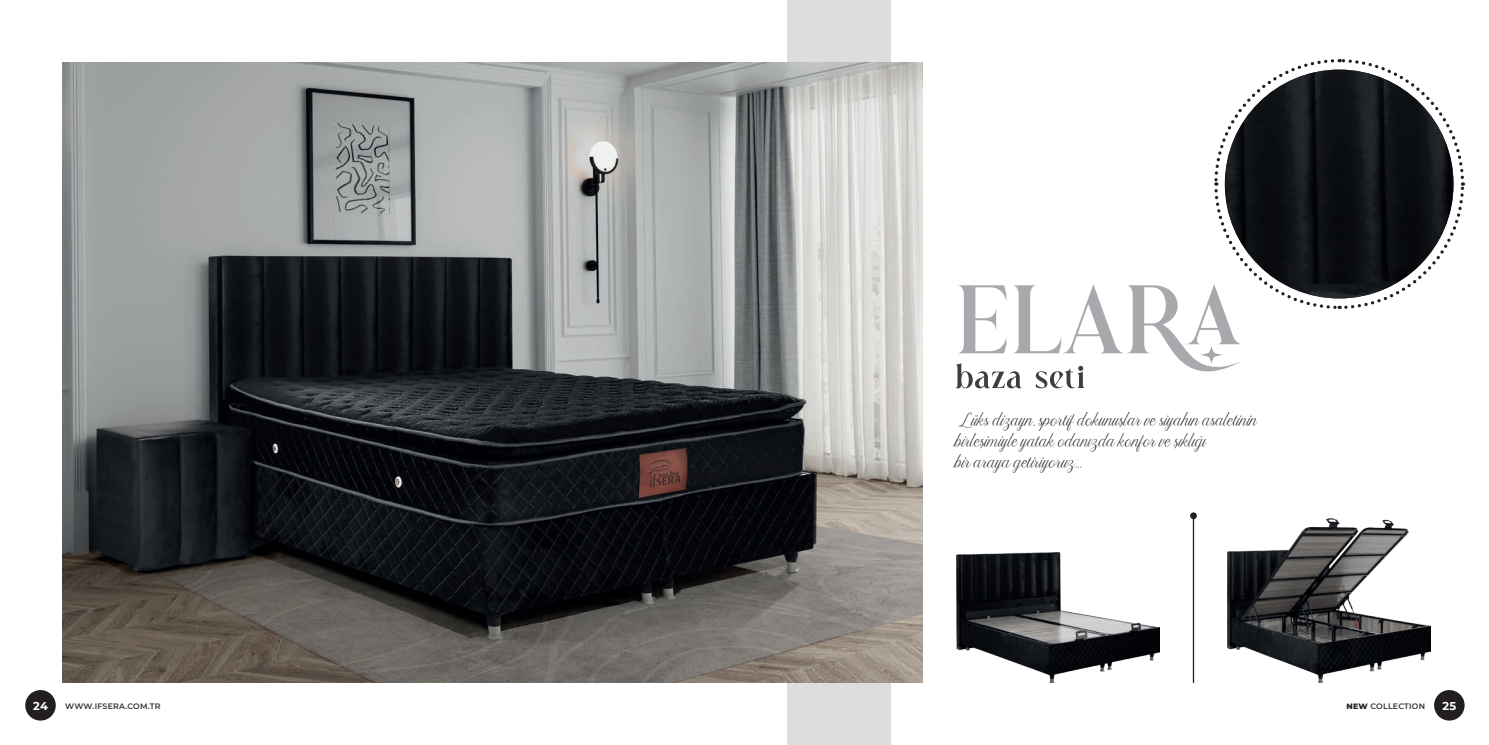
<style>
.page{position:relative;width:1489px;height:745px;background:#fff}
.page>*{position:absolute;margin:0;border:0;box-sizing:border-box;transform-origin:0 0}
.t1{font:97.3px "Astrid";color:#a8a9ad}
.t2{font:17.5px/21px "Akayla Script PERSONALUSE";color:#231f20}
.t3{font:700 11.38px "Montserrat";color:#fff}
.t4{font:600 7.88px "Montserrat";letter-spacing:.025em;color:#312f30}
.s1{font-weight:800;color:#231f20}
</style>
<div class="page">
<div style="left:787px;top:0;width:103px;height:744px;background:#dcdddf"></div>
<img style="left:63px;top:63px;width:859px;height:619px">
<div style="left:1433px;top:689px;width:31px;height:31px;background:#231f20;border-radius:50%"></div>
<div style="left:25px;top:689px;width:31px;height:31px;background:#231f20;border-radius:50%"></div>
<svg style="left:956px;top:363px;width:128px;height:26px"></svg>
<img style="left:956px;top:552px;width:203px;height:130px">
<img style="left:1227px;top:518px;width:203px;height:164px">
<hr style="left:1192px;top:514px;width:2px;height:168px;background:#231f20">
<svg style="left:1189px;top:512px;width:7px;height:7px"></svg>
<svg style="left:1214px;top:59px;width:251px;height:251px"></svg>
<img style="left:1224px;top:70px;width:229px;height:228px;border-radius:114px">
<h1 class="t1" style="left:955px;top:258px;width:288px">ELARA</h1>
<p class="t2" style="left:955px;top:408px;width:304px">Lüks dizayn, sportif dokunuşlar ve siyahın asaletinin birleşimiyle yatak odanızda konfor ve şıklığı<br>bir araya getiriyoruz...</p>
<p class="t3" style="left:33px;top:697px;width:16px">24</p>
<p class="t4" style="left:65px;top:700px;width:97px">WWW.IFSERA.COM.TR</p>
<p class="t4" style="left:1346px;top:700px;width:80px"><span class="s1">NEW</span> COLLECTION</p>
<p class="t3" style="left:1442px;top:697px;width:15px">25</p>
</div>
